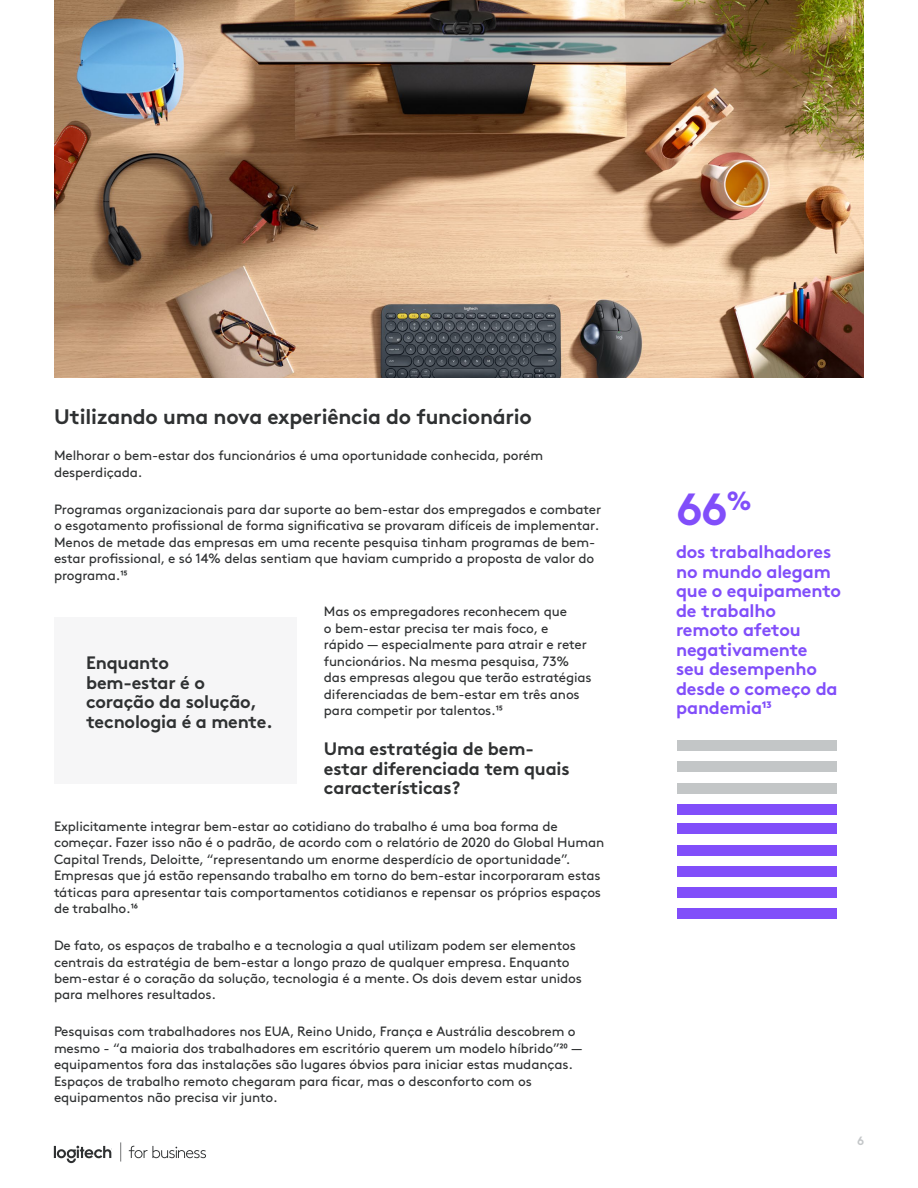
<style>
.page{position:relative;width:918px;height:1188px;background:#fff}
.page>*{position:absolute;margin:0;border:0;box-sizing:border-box;transform-origin:0 0}
.t1{font:700 45px "Brown Pro";color:#814efa}
.t2{font:700 21px "Brown Pro";letter-spacing:-.01em;color:#2f3132}
.t3{font:700 18px/19.5px "Brown Pro";letter-spacing:-.01em;color:#814efa}
.t4{font:700 18px/19.5px "Brown Pro";letter-spacing:-.01em;color:#2f3132}
.t5{font:13.5px/16.5px "Brown Pro";letter-spacing:-.01em;color:#2f3132}
.t6{font:700 12px "Brown Pro";color:#c3c6c8}
</style>
<div class="page">
<svg style="left:54px;top:1142px;width:152px;height:21px"></svg>
<div style="left:54px;top:617px;width:243px;height:166px;background:#f6f6f7"></div>
<img style="left:54px;top:0;width:810px;height:378px">
<div style="left:677px;top:740px;width:160px;height:11px;background:#c3c6c7"></div>
<div style="left:677px;top:762px;width:160px;height:10px;background:#c3c6c7"></div>
<div style="left:677px;top:783px;width:160px;height:10px;background:#c3c6c7"></div>
<div style="left:677px;top:804px;width:160px;height:11px;background:#814efa"></div>
<div style="left:677px;top:824px;width:160px;height:10px;background:#814efa"></div>
<div style="left:677px;top:845px;width:160px;height:10px;background:#814efa"></div>
<div style="left:677px;top:866px;width:160px;height:11px;background:#814efa"></div>
<div style="left:677px;top:887px;width:160px;height:11px;background:#814efa"></div>
<div style="left:677px;top:909px;width:160px;height:10px;background:#814efa"></div>
<h2 class="t2" style="left:54px;top:399px;width:479px">Utilizando uma nova experiência do funcionário</h2>
<p class="t5" style="left:54px;top:446px;width:491px">Melhorar o bem-estar dos funcionários é uma oportunidade conhecida, porém desperdiçada.</p>
<p class="t5" style="left:54px;top:499px;width:549px">Programas organizacionais para dar suporte ao bem-estar dos empregados e combater o esgotamento profissional de forma significativa se provaram difíceis de implementar.<br>Menos de metade das empresas em uma recente pesquisa tinham programas de bem&shy;estar profissional, e só 14% delas sentiam que haviam cumprido a proposta de valor do programa.15</p>
<p class="t5" style="left:324px;top:602px;width:269px">Mas os empregadores reconhecem que<br>o bem-estar precisa ter mais foco, e rápido — especialmente para atrair e reter funcionários. Na mesma pesquisa, 73% das empresas alegou que terão estratégias diferenciadas de bem-estar em três anos para competir por talentos.15</p>
<h3 class="t4" style="left:324px;top:737px;width:247px">Uma estratégia de bem&shy;estar diferenciada tem quais características?</h3>
<p class="t5" style="left:54px;top:817px;width:552px">Explicitamente integrar bem-estar ao cotidiano do trabalho é uma boa forma de começar. Fazer isso não é o padrão, de acordo com o relatório de 2020 do Global Human Capital Trends, Deloitte, “representando um enorme desperdício de oportunidade”.<br>Empresas que já estão repensando trabalho em torno do bem-estar incorporaram estas táticas para apresentar tais comportamentos cotidianos e repensar os próprios espaços de trabalho.16</p>
<p class="t5" style="left:54px;top:936px;width:530px">De fato, os espaços de trabalho e a tecnologia a qual utilizam podem ser elementos centrais da estratégia de bem-estar a longo prazo de qualquer empresa. Enquanto bem-estar é o coração da solução, tecnologia é a mente. Os dois devem estar unidos para melhores resultados.</p>
<p class="t5" style="left:54px;top:1022px;width:530px">Pesquisas com trabalhadores nos EUA, Reino Unido, França e Austrália descobrem o mesmo - “a maioria dos trabalhadores em escritório querem um modelo híbrido”20 — equipamentos fora das instalações são lugares óbvios para iniciar estas mudanças.<br>Espaços de trabalho remoto chegaram para ficar, mas o desconforto com os equipamentos não precisa vir junto.</p>
<h3 class="t4" style="left:86px;top:651px;width:188px">Enquanto<br>bem-estar é o coração da solução, tecnologia é a mente.</h3>
<h1 class="t1" style="left:676px;top:473px;width:77px">66<sup>%</sup></h1>
<h3 class="t3" style="left:676px;top:540px;width:167px">dos trabalhadores no mundo alegam que o equipamento de trabalho remoto afetou negativamente<br>seu desempenho desde o começo da pandemia13</h3>
<p class="t6" style="left:857px;top:1131px;width:9px">6</p>
</div>
